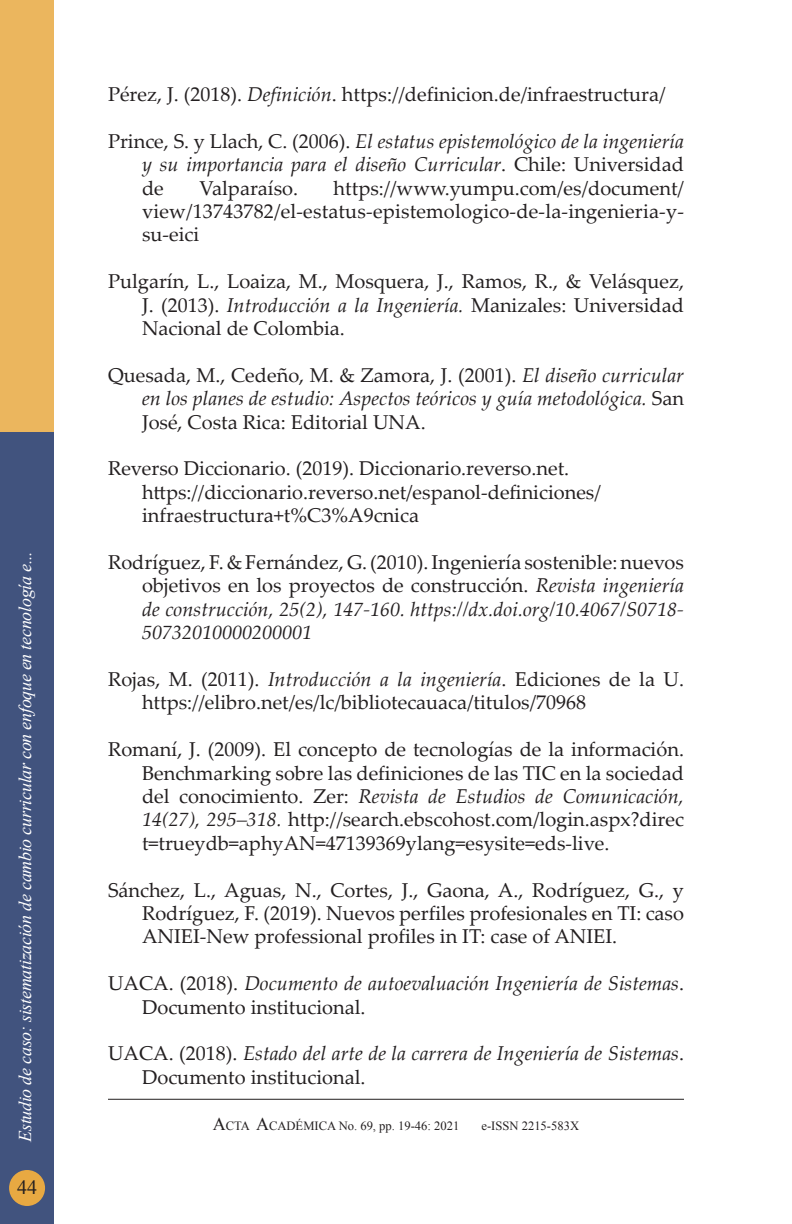
<style>
.page{position:relative;width:792px;height:1224px;background:#fff}
.page>*{position:absolute;margin:0;border:0;box-sizing:border-box;transform-origin:0 0}
.No_Spacing{font:20px/23.4px "Palatino Linotype";color:#231f20;text-align:justify}
.No_Spacing-2{font:italic 20px/23.4px "Palatino Linotype";color:#231f20;text-align:justify}
.t1{font:20px "Times New Roman";color:#231f20}
.t2{font:italic 18px "Times New Roman";letter-spacing:-.015em;color:#fff}
.t3{font:12.6px "Times New Roman";color:#231f20}
.s1{font-style:italic}
.s2{font-style:normal}
.s3{font-size:18px}
</style>
<div class="page">
<hr style="left:108px;top:1099px;width:576px;height:1px;background:#231f20">
<div style="left:0;top:432px;width:54px;height:792px;background:#41537e"></div>
<div style="left:0;top:0;width:54px;height:432px;background:#ebb65e"></div>
<div style="left:9px;top:1170px;width:36px;height:36px;background:#e8a942;border-radius:50%"></div>
<p class="t2" style="left:13px;top:1142px;width:592px;rotate:-90deg">Estudio de caso: sistematización de cambio curricular con enfoque en tecnología e...</p>
<p class="t1" style="left:17px;top:1174px;width:21px">44</p>
<p class="No_Spacing" style="left:108px;top:82px;width:559px">Pérez, J. (2018). <span class="s1">Definición</span>. https://definicion.de/infraestructura/</p>
<p class="No_Spacing-2" style="left:142px;top:129px;width:543px;text-indent:-34px"><span class="s2">Prince, S. y Llach, C. (2006).</span> El estatus epistemológico de la ingeniería y su importancia para el diseño Curricular<span class="s2">. Chile: Universidad de</span></p>
<p class="No_Spacing" style="left:199px;top:175px;width:100px">Valparaíso.</p>
<p class="No_Spacing" style="left:142px;top:175px;width:544px;text-indent:192px">https://www.yumpu.com/es/document/ view/13743782/el-estatus-epistemologico-de-la-ingenieria-y&shy;su-eici</p>
<p class="No_Spacing" style="left:142px;top:269px;width:543px;text-indent:-34px">Pulgarín, L., Loaiza, M., Mosquera, J., Ramos, R., &amp; Velásquez, J. (2013). <span class="s1">Introducción a la Ingeniería.</span> Manizales: Universidad Nacional de Colombia.</p>
<p class="No_Spacing-2" style="left:142px;top:363px;width:543px;text-indent:-34px"><span class="s2">Quesada, M., Cedeño, M. &amp; Zamora, J. (2001).</span> El diseño curricular en los planes de estudio: Aspectos teóricos y guía metodológica. <span class="s2">San José, Costa Rica: Editorial UNA.</span></p>
<p class="No_Spacing" style="left:142px;top:456px;width:460px;text-align:left;text-indent:-34px">Reverso Diccionario. (2019). Diccionario.reverso.net. https://diccionario.reverso.net/espanol-definiciones/ infraestructura+t%C3%A9cnica</p>
<p class="No_Spacing" style="left:142px;top:550px;width:544px;text-indent:-34px">Rodríguez, F. &amp; Fernández, G. (2010). Ingeniería sostenible: nuevos objetivos en los proyectos de construcción. <span class="s1">Revista ingeniería de construcción, 25(2), 147-160. https://dx.doi.org/10.4067/S0718- 50732010000200001</span></p>
<p class="No_Spacing" style="left:142px;top:667px;width:543px;text-indent:-34px">Rojas, M. (2011). <span class="s1">Introducción a la ingeniería</span>. Ediciones de la U. https://elibro.net/es/lc/bibliotecauaca/titulos/70968</p>
<p class="No_Spacing" style="left:142px;top:737px;width:544px;text-indent:-34px">Romaní, J. (2009). El concepto de tecnologías de la información.<br>Benchmarking sobre las definiciones de las TIC en la sociedad del conocimiento. Zer: <span class="s1">Revista de Estudios de Comunicación, 14(27), 295–318.</span> http://search.ebscohost.com/login.aspx?direc t=trueydb=aphyAN=47139369ylang=esysite=eds-live.</p>
<p class="No_Spacing" style="left:142px;top:877px;width:544px;text-indent:-34px">Sánchez, L., Aguas, N., Cortes, J., Gaona, A., Rodríguez, G., y Rodríguez, F. (2019). Nuevos perfiles profesionales en TI: caso ANIEI-New professional profiles in IT: case of ANIEI.</p>
<p class="No_Spacing-2" style="left:142px;top:971px;width:543px;text-indent:-34px"><span class="s2">UACA. (2018).</span> Documento de autoevaluación Ingeniería de Sistemas<span class="s2">.<br>Documento institucional.</span></p>
<p class="No_Spacing-2" style="left:142px;top:1041px;width:543px;line-height:24px;text-indent:-34px"><span class="s2">UACA. (2018).</span> Estado del arte de la carrera de Ingeniería de Sistemas<span class="s2">.<br>Documento institucional.</span></p>
<p class="t3" style="left:213px;top:1118px;width:248px"><span class="s3">A</span>CTA <span class="s3">A</span>CADÉMICA No. 69, pp. 19-46: 2021</p>
<p class="t3" style="left:481px;top:1118px;width:99px">e-ISSN 2215-583X</p>
</div>
